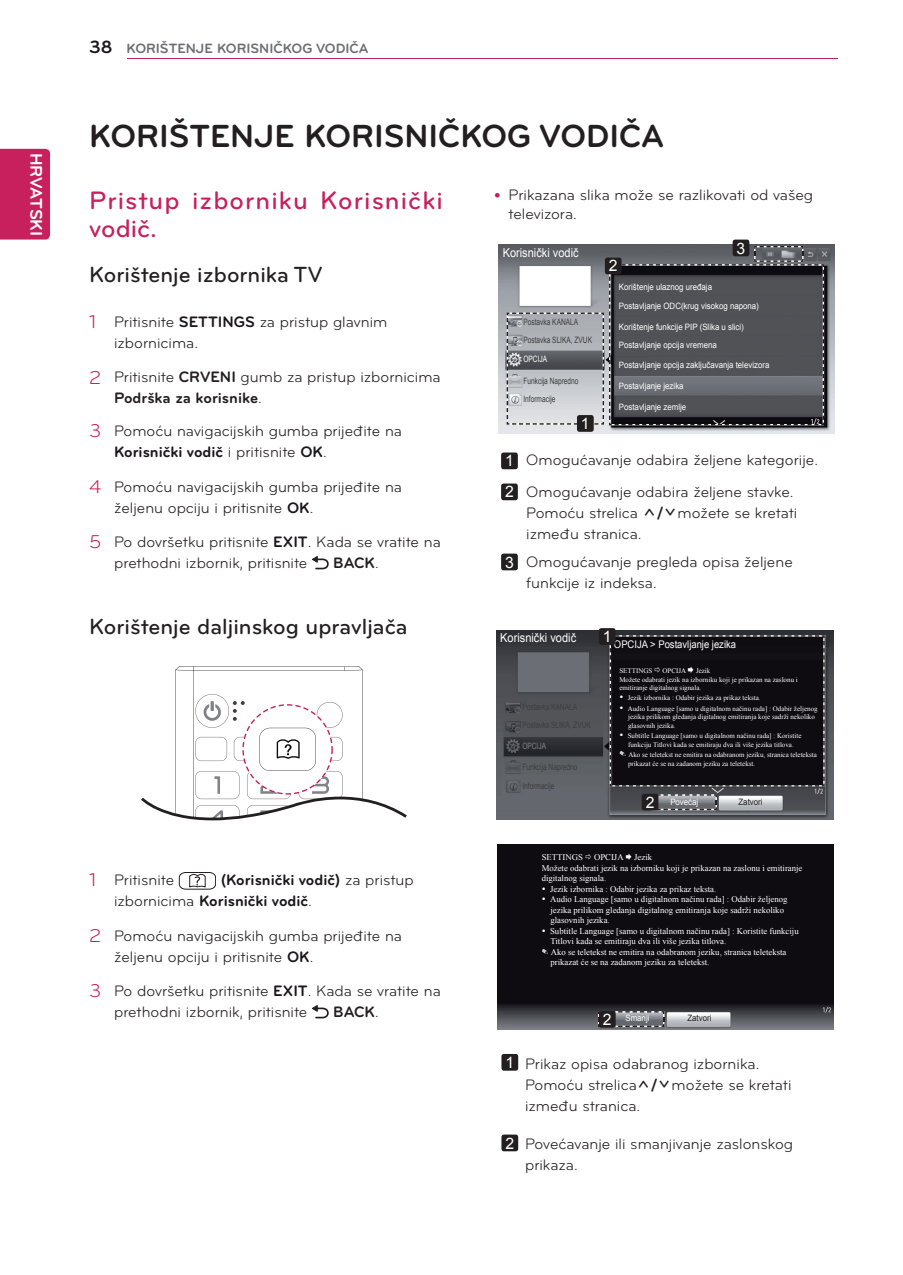
<style>
.page{position:relative;width:903px;height:1275px;background:#fff}
.page>*{position:absolute;margin:0;border:0;box-sizing:border-box;transform-origin:0 0}
.t1{font:700 33.25px "Bryant LG";color:#231f20}
.t2{font:500 26.25px/28px "Bryant LG";letter-spacing:.04em;color:#c8205d}
.t3{font:500 22.75px "Bryant LG";color:#231f20}
.t4{font:700 17.5px "Bryant LG";letter-spacing:-.005em;color:#fff}
.t5{font:15.75px/21px "Bryant LG";color:#231f20}
.t6{font:700 15.75px/21px "Bryant LG";color:#1a161a}
.t7{font:700 15.75px "Bryant LG";color:#231f20}
.t8{font:15.75px "Arial";color:#fff}
.t9{font:700 14px "Bryant LG";color:#6c6d70}
.t10{font:12.25px "Arial";color:#fff;scale:.9 1}
.t11{font:10.5px "Arial";color:#fff;scale:.9 1}
.t12{font:8.75px "Times New Roman";color:#fff}
.t13{font:8.75px "Arial";color:#fff;scale:.9 1}
.t14{font:8.75px/18px "Arial";color:#3e3e3f;scale:.75 1}
.t15{font:8.75px "Arial";color:#231f20;scale:.9 1}
.t16{font:8.75px "Arial";color:#808285;scale:.75 1}
.t17{font:8.75px "Arial";color:#fff;scale:.75 1}
.t18{font:7px/8.4px "Times New Roman";color:#fff}
.s1{font-size:18.38px;color:#1a161a}
.s2{font-size:19.25px;color:#c8205d}
.s3{font-weight:700;color:#1a161a}
.s4{font-weight:700}
.s5{font-weight:400}
.s6{font-weight:400;color:#231f20}
.s7{font-family:"Arial";color:#fff}
.s8{font-family:"LG Display Eng Kor"}
.s9{font-family:"LG Display Light HK"}
.s10{font-family:"LG Display Kor Cn";font-size:8.75px}
.s11{font-family:"LG Display Kor Cn"}
</style>
<div class="page">
<div style="left:0;top:149px;width:50px;height:91px;background:#c8205d"></div>
<hr style="left:127px;top:58px;width:711px;height:1px;background:#c8205d">
<svg style="left:312px;top:556px;width:17px;height:13px"></svg>
<svg style="left:179px;top:872px;width:37px;height:17px"></svg>
<svg style="left:312px;top:1005px;width:17px;height:13px"></svg>
<div style="left:501px;top:483px;width:17px;height:17px;background:#231f20;border-radius:2px"></div>
<div style="left:501px;top:554px;width:17px;height:16px;background:#231f20;border-radius:2px"></div>
<div style="left:501px;top:452px;width:17px;height:17px;background:#231f20;border-radius:2px"></div>
<div style="left:501px;top:1054px;width:17px;height:17px;background:#231f20;border-radius:2px"></div>
<div style="left:501px;top:1134px;width:17px;height:17px;background:#231f20;border-radius:2px"></div>
<img style="left:497px;top:631px;width:336px;height:189px">
<svg style="left:657px;top:794px;width:60px;height:16px"></svg>
<img style="left:497px;top:844px;width:336px;height:185px">
<svg style="left:598px;top:1011px;width:66px;height:16px"></svg>
<div style="left:599px;top:628px;width:16px;height:17px;background:#231f20;border-radius:2px"></div>
<div style="left:642px;top:794px;width:16px;height:16px;background:#231f20;border-radius:2px"></div>
<div style="left:599px;top:1011px;width:17px;height:17px;background:#231f20;border-radius:2px"></div>
<svg style="left:141px;top:666px;width:266px;height:155px"></svg>
<img style="left:498px;top:244px;width:336px;height:189px">
<svg style="left:507px;top:246px;width:317px;height:179px;background:#6e7074"></svg>
<div style="left:605px;top:258px;width:17px;height:16px;background:#231f20;border-radius:2px"></div>
<div style="left:733px;top:240px;width:16px;height:16px;background:#231f20;border-radius:2px"></div>
<div style="left:577px;top:415px;width:17px;height:17px;background:#231f20;border-radius:2px"></div>
<div style="left:610px;top:635px;width:214px;height:152px;background:#0e0b11"></div>
<svg style="left:586px;top:854px;width:5px;height:6px"></svg>
<svg style="left:626px;top:854px;width:5px;height:6px"></svg>
<p class="t4" style="left:47px;top:153px;width:85px;rotate:90deg">HRVATSKI</p>
<p class="t9" style="left:89px;top:40px;width:281px"><span class="s1">38</span> KORIŠTENJE KORISNIČKOG VODIČA</p>
<h1 class="t1" style="left:89px;top:115px;width:576px">KORIŠTENJE KORISNIČKOG VODIČA</h1>
<h2 class="t2" style="left:89px;top:186px;width:355px">Pristup izborniku Korisnički vodič.</h2>
<h3 class="t3" style="left:89px;top:260px;width:235px">Korištenje izbornika TV</h3>
<p class="t5" style="left:114px;top:311px;width:275px;text-indent:-25px"><span class="s2">1</span> Pritisnite <span class="s3">SETTINGS</span> za pristup glavnim izbornicima.</p>
<p class="t5" style="left:114px;top:367px;width:328px;text-indent:-25px"><span class="s2">2</span> Pritisnite <span class="s4">CRVENI</span> gumb za pristup izbornicima<br><span class="s4">Podrška za korisnike</span>.</p>
<p class="t5" style="left:114px;top:421px;width:289px;text-indent:-25px"><span class="s2">3</span> Pomoću navigacijskih gumba prijeđite na<br><span class="s3">Korisnički vodič</span> i pritisnite <span class="s3">OK</span>.</p>
<p class="t5" style="left:114px;top:476px;width:289px;text-indent:-25px"><span class="s2">4</span> Pomoću navigacijskih gumba prijeđite na željenu opciju i pritisnite <span class="s3">OK</span>.</p>
<p class="t5" style="left:114px;top:531px;width:328px;text-indent:-25px"><span class="s2">5</span> Po dovršetku pritisnite <span class="s3">EXIT</span>. Kada se vratite na prethodni izbornik, pritisnite</p>
<p class="t7" style="left:333px;top:553px;width:47px">BACK<span class="s5">.</span></p>
<h3 class="t3" style="left:89px;top:612px;width:320px">Korištenje daljinskog upravljača</h3>
<p class="t5" style="left:89px;top:870px;width:86px"><span class="s2">1</span> Pritisnite</p>
<p class="t6" style="left:114px;top:869px;width:301px;text-indent:107px">(Korisnički vodič) <span class="s6">za pristup izbornicima</span> Korisnički vodič<span class="s6">.</span></p>
<p class="t5" style="left:114px;top:925px;width:289px;text-indent:-25px"><span class="s2">2</span> Pomoću navigacijskih gumba prijeđite na željenu opciju i pritisnite <span class="s3">OK</span>.</p>
<p class="t5" style="left:114px;top:980px;width:328px;text-indent:-25px"><span class="s2">3</span> Po dovršetku pritisnite <span class="s3">EXIT</span>. Kada se vratite na prethodni izbornik, pritisnite</p>
<p class="t7" style="left:333px;top:1002px;width:47px">BACK<span class="s5">.</span></p>
<p class="t5" style="left:508px;top:186px;width:306px;line-height:18.9px">Prikazana slika može se razlikovati od vašeg televizora.</p>
<p class="t10" style="left:503px;top:244px;width:86px">Korisnički vodič</p>
<p class="t14" style="left:523px;top:313px;width:93px">Postavka KANALA<br>Postavka SLIKA, ZVUK</p>
<p class="t14" style="left:523px;top:372px;width:75px">Funkcija Napredno</p>
<p class="t17" style="left:523px;top:353px;width:33px">OPCIJA</p>
<p class="t14" style="left:523px;top:390px;width:44px">Informacije</p>
<p class="t8" style="left:581px;top:413px;width:10px">1</p>
<p class="t8" style="left:609px;top:256px;width:10px">2</p>
<p class="t13" style="left:619px;top:281px;width:105px">Korištenje ulaznog uređaja</p>
<p class="t8" style="left:737px;top:238px;width:10px">3</p>
<p class="t13" style="left:619px;top:300px;width:157px">Postavljanje ODC(krug visokog napona)</p>
<p class="t13" style="left:619px;top:321px;width:140px">Korištenje funkcije PIP (Slika u slici)</p>
<p class="t13" style="left:619px;top:339px;width:110px">Postavljanje opcija vremena</p>
<p class="t13" style="left:619px;top:359px;width:169px">Postavljanje opcija zaključavanja televizora</p>
<p class="t13" style="left:619px;top:380px;width:73px">Postavljanje jezika</p>
<p class="t13" style="left:619px;top:402px;width:76px">Postavljanje zemlje</p>
<p class="t5" style="left:505px;top:444px;width:314px;line-height:31.5px;text-align:center"><span class="s7">1</span> Omogućavanje odabira željene kategorije.<br>Omogućavanje odabira željene stavke.</p>
<p class="t5" style="left:526px;top:502px;width:273px">Pomoću strelica <span class="s8">ꕌ</span><span class="s4">/</span><span class="s9">ꕍ</span>možete se kretati između stranica.</p>
<p class="t5" style="left:526px;top:551px;width:268px">Omogućavanje pregleda opisa željene funkcije iz indeksa.</p>
<p class="t8" style="left:505px;top:482px;width:10px">2</p>
<p class="t8" style="left:505px;top:552px;width:10px">3</p>
<p class="t10" style="left:500px;top:630px;width:86px">Korisnički vodič</p>
<p class="t16" style="left:522px;top:740px;width:33px">OPCIJA</p>
<p class="t14" style="left:522px;top:758px;width:75px">Funkcija Napredno</p>
<p class="t14" style="left:522px;top:777px;width:44px">Informacije</p>
<p class="t8" style="left:603px;top:626px;width:10px">1</p>
<p class="t11" style="left:614px;top:637px;width:137px">OPCIJA &gt; Postavljanje jezika</p>
<p class="t18" style="left:619px;top:666px;width:35px">SETTINGS</p>
<p class="t18" style="left:662px;top:666px;width:25px">OPCIJA</p>
<p class="t18" style="left:619px;top:666px;width:180px;text-indent:77px">Jezik<br>Možete odabrati jezik na izborniku koji je prikazan na zaslonu i emitiranje digitalnog signala.</p>
<p class="t18" style="left:628px;top:693px;width:191px;line-height:10.5px">Jezik izbornika : Odabir jezika za prikaz teksta.<br>Audio Language [samo u digitalnom načinu rada] : Odabir željenog</p>
<p class="t18" style="left:628px;top:713px;width:188px">jezika prilikom gledanja digitalnog emitiranja koje sadrži nekoliko glasovnih jezika.</p>
<p class="t18" style="left:628px;top:732px;width:175px">Subtitle Language [samo u digitalnom načinu rada] : Koristite funkciju Titlovi kada se emitiraju dva ili više jezika titlova.</p>
<p class="t18" style="left:628px;top:750px;width:190px;text-indent:-9px"><span class="s10">✎</span> Ako se teletekst ne emitira na odabranom jeziku, stranica teleteksta prikazat će se na zadanom jeziku za teletekst.</p>
<p class="t13" style="left:670px;top:796px;width:33px">Povećaj</p>
<p class="t15" style="left:738px;top:796px;width:28px">Zatvori</p>
<p class="t8" style="left:646px;top:792px;width:10px">2</p>
<p class="t12" style="left:542px;top:852px;width:43px">SETTINGS</p>
<p class="t12" style="left:594px;top:852px;width:60px">OPCIJA Jezik</p>
<p class="t12" style="left:542px;top:862px;width:262px">Možete odabrati jezik na izborniku koji je prikazan na zaslonu i emitiranje</p>
<p class="t12" style="left:542px;top:873px;width:66px">digitalnog signala.</p>
<p class="t12" style="left:550px;top:883px;width:168px">Jezik izbornika : Odabir jezika za prikaz teksta.</p>
<p class="t12" style="left:550px;top:894px;width:239px">Audio Language [samo u digitalnom načinu rada] : Odabir željenog</p>
<p class="t12" style="left:550px;top:904px;width:235px">jezika prilikom gledanja digitalnog emitiranja koje sadrži nekoliko</p>
<p class="t12" style="left:550px;top:915px;width:61px">glasovnih jezika.</p>
<p class="t12" style="left:550px;top:925px;width:250px">Subtitle Language [samo u digitalnom načinu rada] : Koristite funkciju</p>
<p class="t12" style="left:550px;top:936px;width:177px">Titlovi kada se emitiraju dva ili više jezika titlova.</p>
<p class="t12" style="left:542px;top:946px;width:246px"><span class="s11">✎</span> Ako se teletekst ne emitira na odabranom jeziku, stranica teleteksta</p>
<p class="t12" style="left:550px;top:957px;width:160px">prikazat će se na zadanom jeziku za teletekst.</p>
<p class="t8" style="left:505px;top:1052px;width:10px">1</p>
<p class="t8" style="left:505px;top:1133px;width:10px">2</p>
<p class="t8" style="left:603px;top:1009px;width:10px">2</p>
<p class="t13" style="left:625px;top:1012px;width:28px">Smanji</p>
<p class="t15" style="left:687px;top:1012px;width:28px">Zatvori</p>
<p class="t5" style="left:525px;top:1053px;width:268px">Prikaz opisa odabranog izbornika.<br>Pomoću strelica<span class="s8">ꕌ</span><span class="s4">/</span><span class="s9">ꕍ</span>možete se kretati između stranica.</p>
<p class="t5" style="left:525px;top:1134px;width:270px">Povećavanje ili smanjivanje zaslonskog prikaza.</p>
</div>
